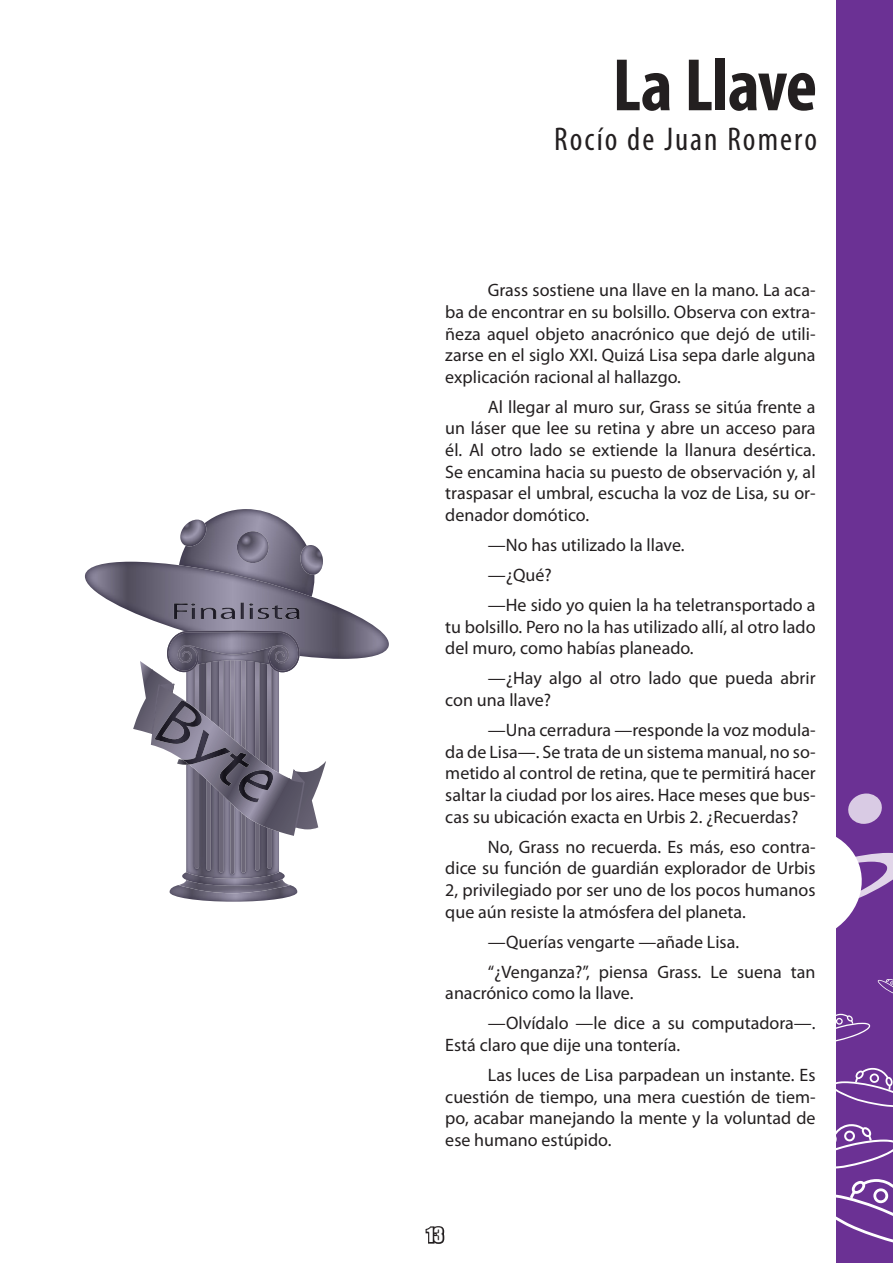
<style>
.page{position:relative;width:893px;height:1263px;background:#fff}
.page>*{position:absolute;margin:0;border:0;box-sizing:border-box;transform-origin:0 0}
.Título_artículo{font:700 condensed 75px "Myriad Pro";letter-spacing:-.015em;color:#231f20}
.t1{font:condensed 33px "Myriad Pro";letter-spacing:.06em;color:#231f20}
.Content{font:18px/21.6px "Myriad Pro";color:#231f20;text-align:justify}
.t2{font:18px "Impact";color:#fff}
</style>
<div class="page">
<div style="left:836px;top:0;width:57px;height:1263px;background:#6b3194"></div>
<svg style="left:836px;top:1068px;width:57px;height:39px"></svg>
<svg style="left:836px;top:1014px;width:34px;height:28px"></svg>
<svg style="left:836px;top:1124px;width:57px;height:45px"></svg>
<svg style="left:836px;top:1179px;width:57px;height:64px"></svg>
<svg style="left:878px;top:979px;width:15px;height:15px"></svg>
<svg style="left:836px;top:793px;width:57px;height:136px"></svg>
<svg style="left:425px;top:1226px;width:20px;height:18px"></svg>
<img style="left:170px;top:885px;width:127px;height:17px">
<img style="left:178px;top:883px;width:112px;height:10px">
<img style="left:182px;top:872px;width:103px;height:14px">
<img style="left:186px;top:836px;width:93px;height:43px">
<img style="left:179px;top:509px;width:128px;height:53px">
<img style="left:85px;top:562px;width:304px;height:97px">
<img style="left:237px;top:531px;width:32px;height:32px;border-radius:16px">
<img style="left:180px;top:520px;width:26px;height:26px">
<img style="left:300px;top:545px;width:23px;height:30px">
<svg style="left:133px;top:631px;width:193px;height:205px"></svg>
<img style="left:182px;top:729px;width:49px;height:35px">
<img style="left:219px;top:752px;width:31px;height:34px">
<img style="left:237px;top:770px;width:38px;height:32px">
<img style="left:174px;top:603px;width:14px;height:16px">
<img style="left:191px;top:603px;width:4px;height:16px">
<img style="left:200px;top:607px;width:16px;height:12px">
<img style="left:220px;top:607px;width:15px;height:12px">
<img style="left:240px;top:602px;width:4px;height:17px">
<img style="left:249px;top:603px;width:4px;height:16px">
<svg style="left:257px;top:607px;width:12px;height:12px"></svg>
<img style="left:272px;top:605px;width:11px;height:14px">
<img style="left:285px;top:607px;width:15px;height:12px">
<p class="Título_artículo" style="left:613px;top:38px;width:206px">La Llave</p>
<p class="t1" style="left:554px;top:119px;width:265px">Rocío de Juan Romero</p>
<p class="Content" style="left:445px;top:279px;width:372px;text-indent:43px">Grass sostiene una llave en la mano. La aca&shy;ba de encontrar en su bolsillo. Observa con extra&shy;ñeza aquel objeto anacrónico que dejó de utili&shy;zarse en el siglo XXI. Quizá Lisa sepa darle alguna explicación racional al hallazgo.</p>
<p class="Content" style="left:445px;top:396px;width:372px;text-indent:43px">Al llegar al muro sur, Grass se sitúa frente a un láser que lee su retina y abre un acceso para él. Al otro lado se extiende la llanura desértica.<br>Se encamina hacia su puesto de observación y, al traspasar el umbral, escucha la voz de Lisa, su or&shy;denador domótico.</p>
<p class="Content" style="left:488px;top:534px;width:198px">—No has utilizado la llave.</p>
<p class="Content" style="left:488px;top:564px;width:66px">—¿Qué?</p>
<p class="Content" style="left:445px;top:594px;width:372px;text-indent:43px">—He sido yo quien la ha teletransportado a tu bolsillo. Pero no la has utilizado allí, al otro lado del muro, como habías planeado.</p>
<p class="Content" style="left:445px;top:667px;width:372px;text-indent:43px">—¿Hay algo al otro lado que pueda abrir con una llave?</p>
<p class="Content" style="left:445px;top:719px;width:372px;text-indent:43px">—Una cerradura —responde la voz modula&shy;da de Lisa—. Se trata de un sistema manual, no so&shy;metido al control de retina, que te permitirá hacer saltar la ciudad por los aires. Hace meses que bus&shy;cas su ubicación exacta en Urbis 2. ¿Recuerdas?</p>
<p class="Content" style="left:445px;top:835px;width:372px;text-indent:43px">No, Grass no recuerda. Es más, eso contra&shy;dice su función de guardián explorador de Urbis 2, privilegiado por ser uno de los pocos humanos que aún resiste la atmósfera del planeta.</p>
<p class="Content" style="left:488px;top:930px;width:253px">—Querías vengarte —añade Lisa.</p>
<p class="Content" style="left:445px;top:960px;width:372px;text-indent:43px">“¿Venganza?”, piensa Grass. Le suena tan anacrónico como la llave.</p>
<p class="Content" style="left:445px;top:1012px;width:372px;text-indent:43px">—Olvídalo —le dice a su computadora—.<br>Está claro que dije una tontería.</p>
<p class="Content" style="left:445px;top:1064px;width:372px;text-indent:43px">Las luces de Lisa parpadean un instante. Es cuestión de tiempo, una mera cuestión de tiem&shy;po, acabar manejando la mente y la voluntad de ese humano estúpido.</p>
<p class="t2" style="left:427px;top:1221px;width:18px">13</p>
</div>
